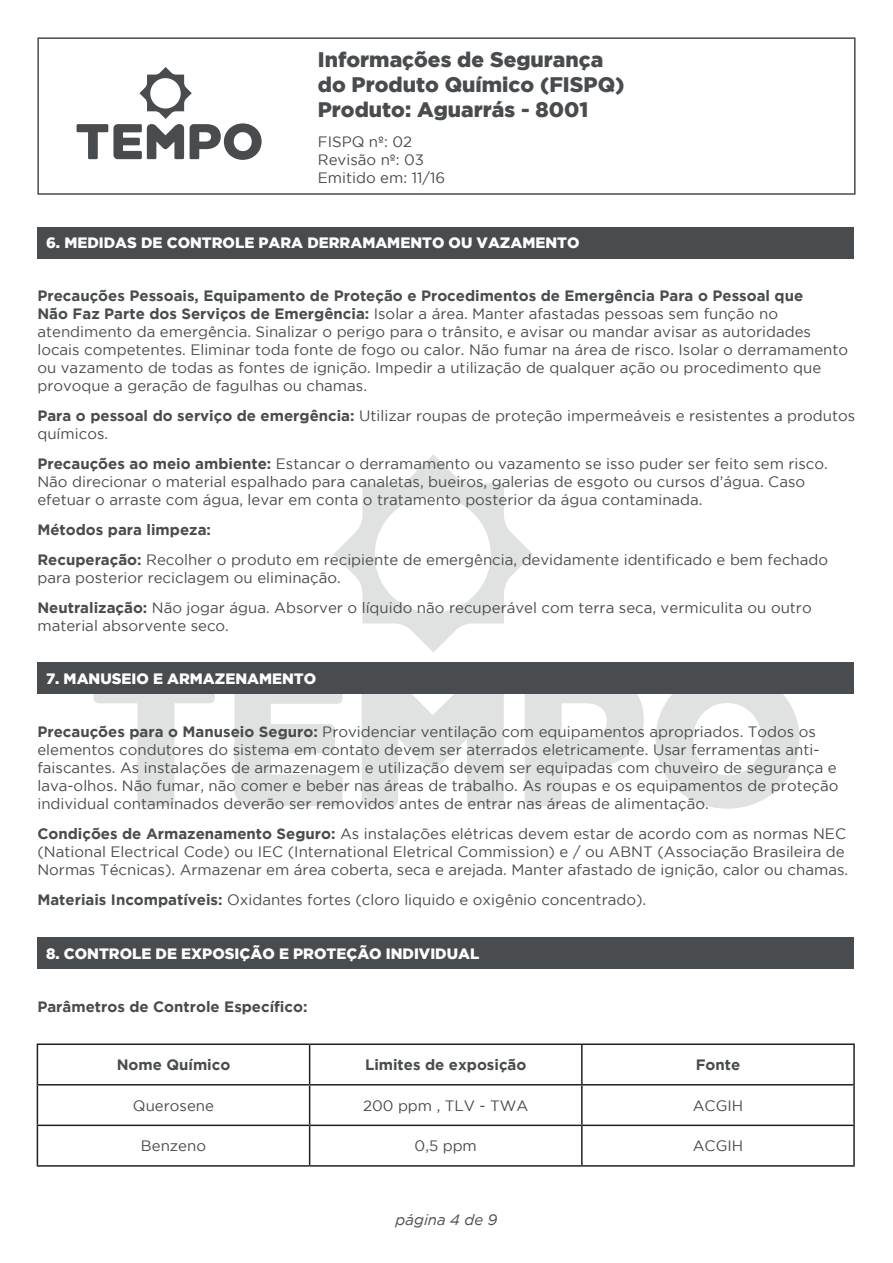
<style>
.page{position:relative;width:893px;height:1263px;background:#fff}
.page>*{position:absolute;margin:0;border:0;box-sizing:border-box;transform-origin:0 0}
.t1{font:900 21px/25.2px "Gotham";color:#484c4e}
.t2{font:15px/18px "Gotham";color:#484c4e}
.t3{font:900 15px "Gotham";color:#fff}
.t4{font:700 15px "Gotham";color:#484c4e}
.t5{font:italic 15px "Gotham";color:#484c4e}
.s1{font-weight:700}
</style>
<div class="page">
<div style="left:37px;top:37px;width:818px;height:158px;border:2px solid #484c4e"></div>
<svg style="left:77px;top:67px;width:185px;height:93px"></svg>
<svg style="left:525px;top:694px;width:119px;height:112px"></svg>
<svg style="left:655px;top:694px;width:144px;height:115px"></svg>
<svg style="left:362px;top:694px;width:142px;height:112px"></svg>
<svg style="left:93px;top:694px;width:122px;height:112px"></svg>
<svg style="left:234px;top:694px;width:109px;height:112px"></svg>
<svg style="left:333px;top:454px;width:200px;height:198px"></svg>
<div style="left:37px;top:227px;width:817px;height:31px;background:#484c4e"></div>
<div style="left:37px;top:662px;width:817px;height:32px;background:#484c4e"></div>
<div style="left:37px;top:937px;width:817px;height:32px;background:#484c4e"></div>
<hr style="left:37px;top:1043px;width:273px;height:2px;background:#231f20">
<hr style="left:37px;top:1045px;width:1px;height:39px;background:#231f20">
<hr style="left:310px;top:1043px;width:272px;height:2px;background:#231f20">
<hr style="left:309px;top:1045px;width:1px;height:39px;background:#231f20">
<hr style="left:37px;top:1084px;width:273px;height:1px;background:#231f20">
<hr style="left:37px;top:1085px;width:1px;height:39px;background:#231f20">
<hr style="left:310px;top:1084px;width:272px;height:1px;background:#231f20">
<hr style="left:309px;top:1085px;width:1px;height:39px;background:#231f20">
<hr style="left:581px;top:1085px;width:2px;height:39px;background:#231f20">
<hr style="left:853px;top:1085px;width:2px;height:39px;background:#231f20">
<hr style="left:37px;top:1124px;width:273px;height:2px;background:#231f20">
<hr style="left:37px;top:1126px;width:1px;height:39px;background:#231f20">
<hr style="left:310px;top:1124px;width:272px;height:2px;background:#231f20">
<hr style="left:309px;top:1126px;width:1px;height:39px;background:#231f20">
<hr style="left:582px;top:1124px;width:273px;height:2px;background:#231f20">
<hr style="left:581px;top:1126px;width:2px;height:39px;background:#231f20">
<hr style="left:853px;top:1126px;width:2px;height:39px;background:#231f20">
<hr style="left:37px;top:1165px;width:273px;height:2px;background:#231f20">
<hr style="left:310px;top:1165px;width:272px;height:2px;background:#231f20">
<hr style="left:582px;top:1165px;width:273px;height:2px;background:#231f20">
<hr style="left:581px;top:1045px;width:2px;height:39px;background:#231f20">
<hr style="left:582px;top:1043px;width:273px;height:2px;background:#231f20">
<hr style="left:853px;top:1045px;width:2px;height:39px;background:#231f20">
<hr style="left:582px;top:1084px;width:273px;height:1px;background:#231f20">
<h1 class="t1" style="left:318px;top:46px;width:308px">Informações de Segurança do Produto Químico (FISPQ)<br>Produto: Aguarrás - 8001</h1>
<p class="t2" style="left:318px;top:133px;width:129px">FISPQ nº: 02<br>Revisão nº: 03<br>Emitido em: 11/16</p>
<p class="t3" style="left:46px;top:234px;width:535px">6. MEDIDAS DE CONTROLE PARA DERRAMAMENTO OU VAZAMENTO</p>
<p class="t2" style="left:37px;top:286px;width:812px"><span class="s1">Precauções Pessoais, Equipamento de Proteção e Procedimentos de Emergência Para o Pessoal que<br>Não Faz Parte dos Serviços de Emergência:</span> Isolar a área. Manter afastadas pessoas sem função no atendimento da emergência. Sinalizar o perigo para o trânsito, e avisar ou mandar avisar as autoridades locais competentes. Eliminar toda fonte de fogo ou calor. Não fumar na área de risco. Isolar o derramamento ou vazamento de todas as fontes de ignição. Impedir a utilização de qualquer ação ou procedimento que provoque a geração de fagulhas ou chamas.</p>
<p class="t2" style="left:37px;top:406px;width:819px"><span class="s1">Para o pessoal do serviço de emergência:</span> Utilizar roupas de proteção impermeáveis e resistentes a produtos químicos.</p>
<p class="t2" style="left:37px;top:454px;width:792px"><span class="s1">Precauções ao meio ambiente:</span> Estancar o derramamento ou vazamento se isso puder ser feito sem risco.<br>Não direcionar o material espalhado para canaletas, bueiros, galerias de esgoto ou cursos d’água. Caso efetuar o arraste com água, levar em conta o tratamento posterior da água contaminada.</p>
<p class="t2" style="left:37px;top:514px;width:792px;line-height:30px"><span class="s1">Métodos para limpeza:<br>Recuperação:</span> Recolher o produto em recipiente de emergência, devidamente identificado e bem fechado</p>
<p class="t2" style="left:37px;top:562px;width:776px;line-height:30px">para posterior reciclagem ou eliminação.<br><span class="s1">Neutralização:</span> Não jogar água. Absorver o líquido não recuperável com terra seca, vermiculita ou outro</p>
<p class="t2" style="left:37px;top:616px;width:193px">material absorvente seco.</p>
<p class="t3" style="left:46px;top:670px;width:272px">7. MANUSEIO E ARMAZENAMENTO</p>
<p class="t2" style="left:37px;top:722px;width:803px"><span class="s1">Precauções para o Manuseio Seguro:</span> Providenciar ventilação com equipamentos apropriados. Todos os elementos condutores do sistema em contato devem ser aterrados eletricamente. Usar ferramentas anti&shy;faiscantes. As instalações de armazenagem e utilização devem ser equipadas com chuveiro de segurança e lava-olhos. Não fumar, não comer e beber nas áreas de trabalho. As roupas e os equipamentos de proteção individual contaminados deverão ser removidos antes de entrar nas áreas de alimentação.</p>
<p class="t2" style="left:37px;top:824px;width:812px"><span class="s1">Condições de Armazenamento Seguro:</span> As instalações elétricas devem estar de acordo com as normas NEC (National Electrical Code) ou IEC (International Eletrical Commission) e / ou ABNT (Associação Brasileira de<br>Normas Técnicas). Armazenar em área coberta, seca e arejada. Manter afastado de ignição, calor ou chamas.</p>
<p class="t2" style="left:37px;top:890px;width:610px"><span class="s1">Materiais Incompatíveis:</span> Oxidantes fortes (cloro liquido e oxigênio concentrado).</p>
<p class="t3" style="left:46px;top:945px;width:435px">8. CONTROLE DE EXPOSIÇÃO E PROTEÇÃO INDIVIDUAL</p>
<p class="t4" style="left:37px;top:998px;width:272px">Parâmetros de Controle Específico:</p>
<p class="t4" style="left:117px;top:1056px;width:115px">Nome Químico</p>
<p class="t4" style="left:365px;top:1056px;width:163px">Limites de exposição</p>
<p class="t4" style="left:696px;top:1056px;width:46px">Fonte</p>
<p class="t2" style="left:133px;top:1096px;width:83px">Querosene</p>
<p class="t2" style="left:363px;top:1096px;width:167px">200 ppm , TLV - TWA</p>
<p class="t2" style="left:693px;top:1096px;width:52px">ACGIH</p>
<p class="t2" style="left:141px;top:1136px;width:67px">Benzeno</p>
<p class="t2" style="left:415px;top:1136px;width:64px">0,5 ppm</p>
<p class="t2" style="left:693px;top:1136px;width:52px">ACGIH</p>
<p class="t5" style="left:396px;top:1212px;width:103px">página 4 de 9</p>
</div>
